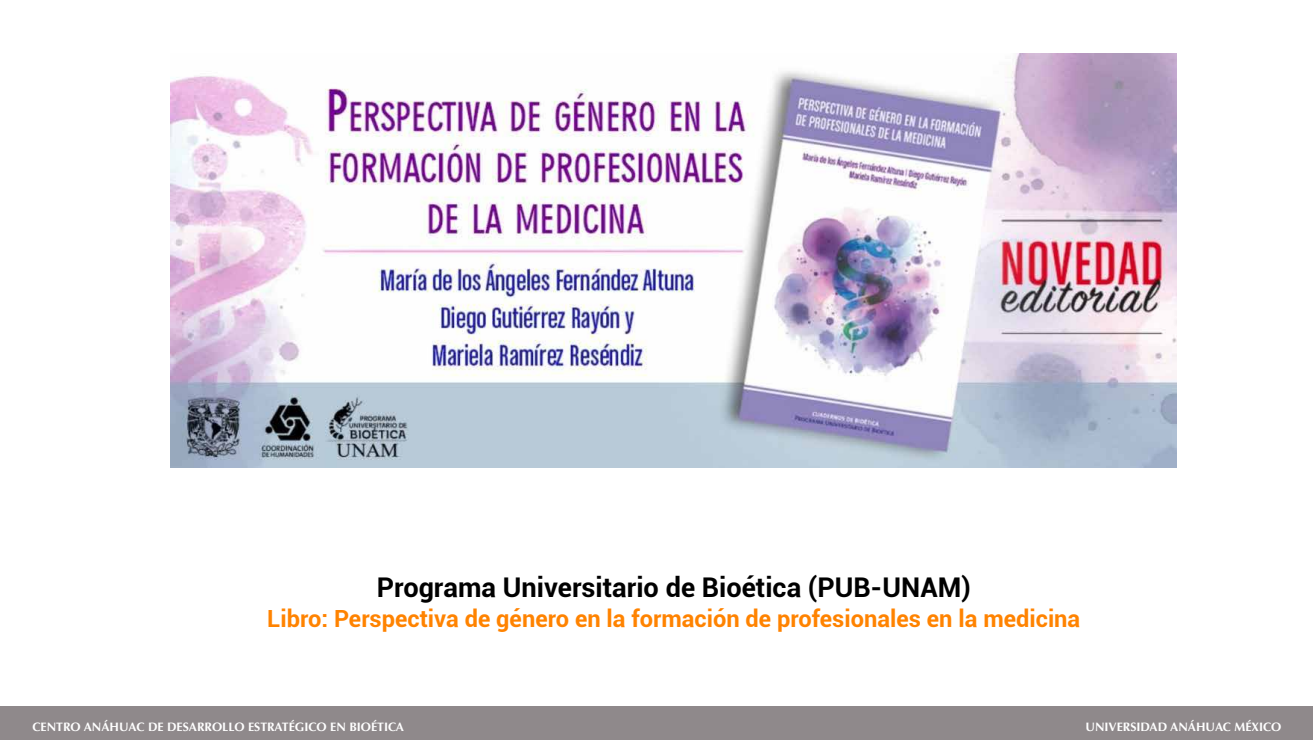
<style>
.page{position:relative;width:1313px;height:740px;background:#fff}
.page>*{position:absolute;margin:0;border:0;box-sizing:border-box;transform-origin:0 0}
.t1{font:700 27.12px "Roboto";color:#000}
.t2{font:700 23.62px "Roboto";color:#ff8300}
.t3{font:700 12.25px "Optima";color:#fff}
</style>
<div class="page">
<div style="left:0;top:706px;width:1312px;height:33px;background:#8f898b"></div>
<img style="left:171px;top:54px;width:1006px;height:413px">
<h1 class="t1" style="left:377px;top:568px;width:595px">Programa Universitario de Bioética (PUB-UNAM)</h1>
<h2 class="t2" style="left:267px;top:601px;width:814px">Libro: Perspectiva de género en la formación de profesionales en la medicina</h2>
<p class="t3" style="left:32px;top:719px;width:373px">CENTRO ANÁHUAC DE DESARROLLO ESTRATÉGICO EN BIOÉTICA</p>
<p class="t3" style="left:1085px;top:719px;width:197px">UNIVERSIDAD ANÁHUAC MÉXICO</p>
</div>
